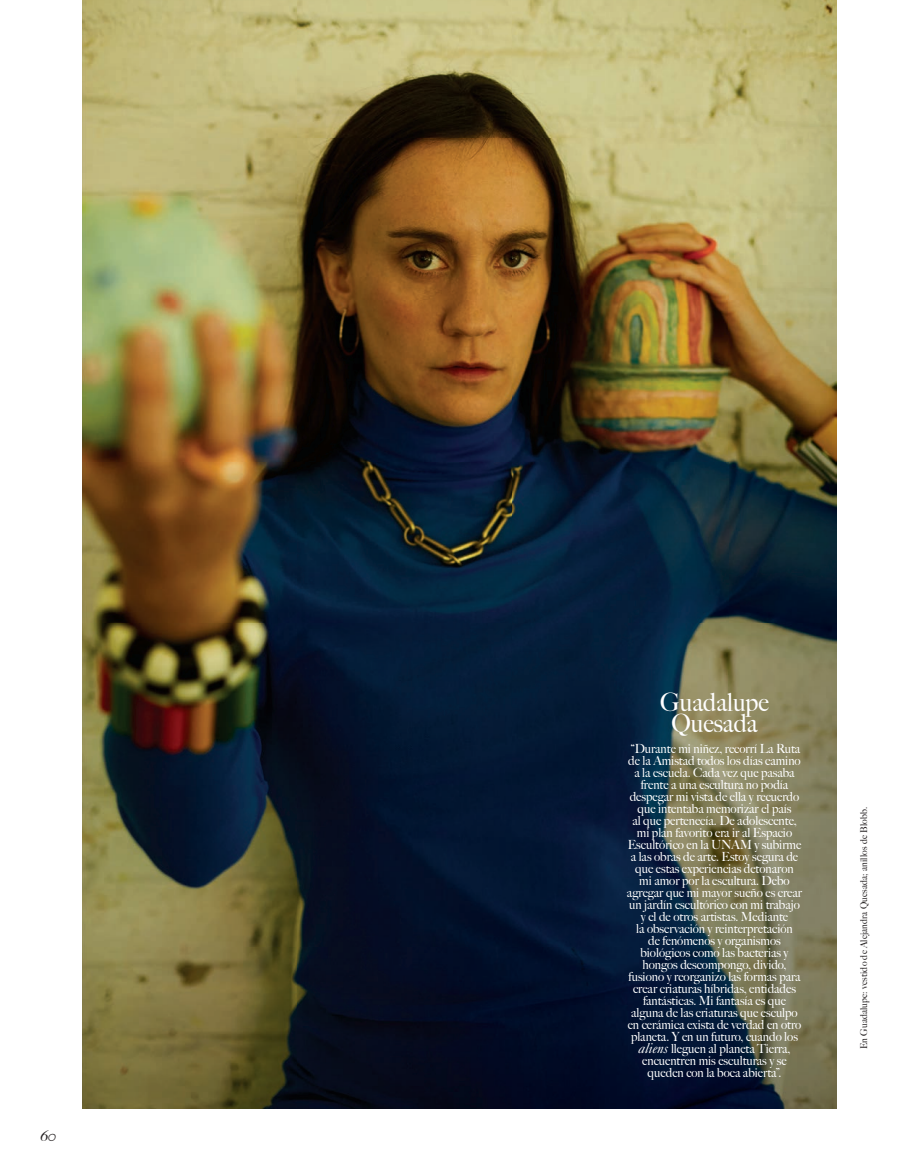
<style>
.page{position:relative;width:907px;height:1173px;background:#fff}
.page>*{position:absolute;margin:0;border:0;box-sizing:border-box;transform-origin:0 0}
.t1{font:25.2px/21px "Big Caslon FB";color:#fff;text-align:center;scale:.95 1}
.t2{font:italic 15px "Big Caslon FB";color:#231f20}
.t3{font:12.6px/12px "Big Caslon FB";color:#fff;text-align:center;scale:.95 1}
.t4{font:9.45px "Big Caslon FB";letter-spacing:.02em;color:#231f20;scale:.95 1}
.s1{font-family:"Caslon 540 LT Std";font-style:italic;font-size:14.1px}
</style>
<div class="page">
<img style="left:82px;top:0;width:754px;height:1108px">
<p class="t2" style="left:40px;top:1127px;width:20px">60</p>
<h1 class="t1" style="left:660px;top:692px;width:116px">Guadalupe<br>Quesada</h1>
<p class="t3" style="left:627px;top:742px;width:186px">“Durante mi niñez, recorrí La Ruta de la Amistad todos los días camino a la escuela. Cada vez que pasaba frente a una escultura no podía despegar mi vista de ella y recuerdo que intentaba memorizar el país<br>al que pertenecía. De adolescente, mi plan favorito era ir al Espacio Escultórico en la UNAM y subirme a las obras de arte. Estoy segura de que estas experiencias detonaron<br>mi amor por la escultura. Debo agregar que mi mayor sueño es crear un jardín escultórico con mi trabajo y el de otros artistas. Mediante<br>la observación y reinterpretación<br>de fenómenos y organismos biológicos como las bacterias y hongos descompongo, divido, fusiono y reorganizo las formas para crear criaturas híbridas, entidades fantásticas. Mi fantasía es que alguna de las criaturas que esculpo en cerámica exista de verdad en otro planeta. Y en un futuro, cuando los <span class="s1">aliens</span> lleguen al planeta Tierra, encuentren mis esculturas y se queden con la boca abierta”.</p>
<p class="t4" style="left:858px;top:1049px;width:256px;rotate:-90deg">En Guadalupe: vestido de Alejandra Quesada; anillos de Blobb.</p>
</div>
